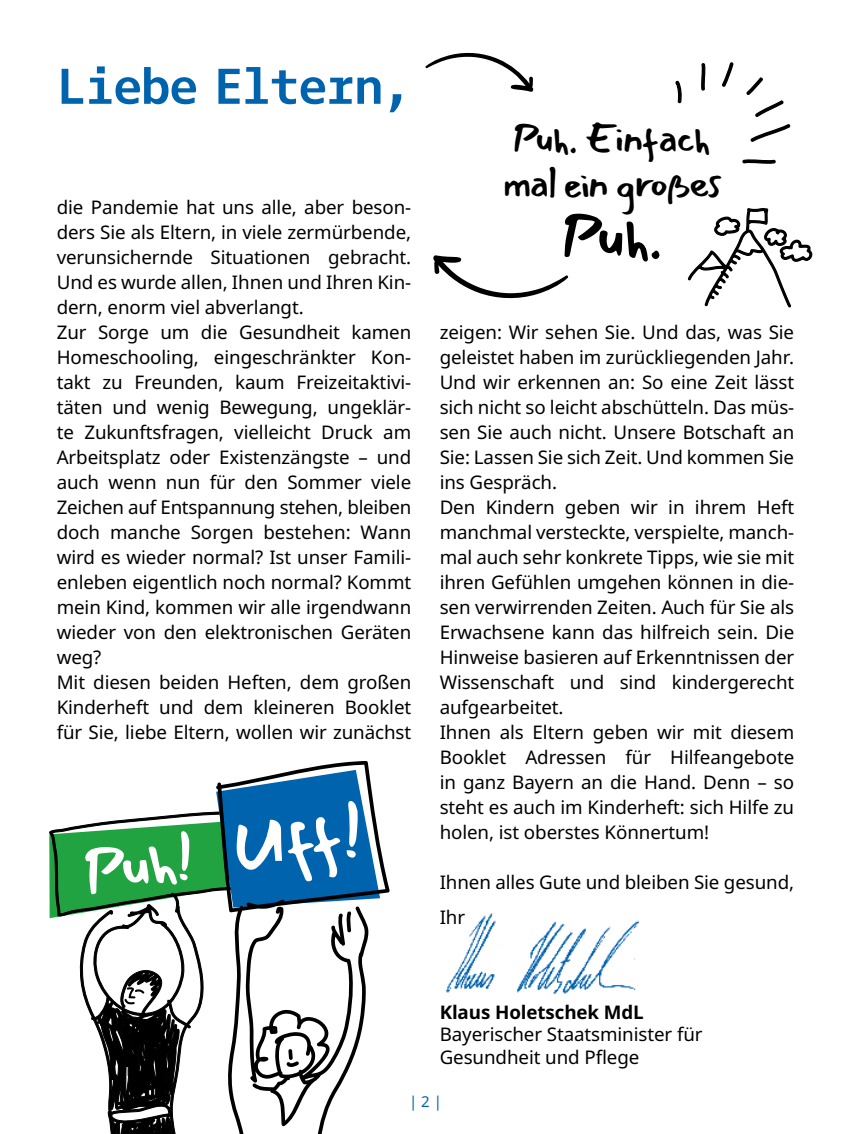
<style>
.page{position:relative;width:851px;height:1134px;background:#fff}
.page>*{position:absolute;margin:0;border:0;box-sizing:border-box;transform-origin:0 0}
.t1{font:62.5px "Mansalva";color:#000}
.t2{font:700 50px "Dico Code Two";letter-spacing:-.04em;color:#0063ad}
.t3{font:40.25px/44.8px "Mansalva";letter-spacing:-.04em;color:#000}
.t4{font:18.75px/25px "Noto Sans";letter-spacing:-.005em;color:#000;text-align:justify}
.t5{font:700 18.75px "Noto Sans";letter-spacing:-.005em;color:#000}
.t6{font:15px "Noto Sans";color:#0063ad}
</style>
<div class="page">
<img style="left:446px;top:913px;width:193px;height:81px">
<svg style="left:425px;top:52px;width:108px;height:40px"></svg>
<svg style="left:433px;top:255px;width:135px;height:44px"></svg>
<svg style="left:701px;top:63px;width:4px;height:28px"></svg>
<svg style="left:675px;top:80px;width:6px;height:24px"></svg>
<svg style="left:722px;top:62px;width:11px;height:25px"></svg>
<svg style="left:746px;top:77px;width:45px;height:65px"></svg>
<svg style="left:742px;top:159px;width:34px;height:5px"></svg>
<svg style="left:687px;top:208px;width:125px;height:100px"></svg>
<svg style="left:109px;top:1126px;width:67px;height:8px"></svg>
<svg style="left:237px;top:761px;width:152px;height:373px"></svg>
<svg style="left:49px;top:770px;width:331px;height:356px"></svg>
<p class="t2" style="left:57px;top:53px;width:357px">Liebe Eltern,</p>
<p class="t4" style="left:57px;top:195px;width:356px">die Pandemie hat uns alle, aber beson&shy;ders Sie als Eltern, in viele zermürbende, verunsichernde Situationen gebracht.<br>Und es wurde allen, Ihnen und Ihren Kin&shy;dern, enorm viel abverlangt.</p>
<p class="t4" style="left:57px;top:320px;width:356px">Zur Sorge um die Gesundheit kamen Homeschooling, eingeschränkter Kon&shy;takt zu Freunden, kaum Freizeitaktivi&shy;täten und wenig Bewegung, ungeklär&shy;te Zukunftsfragen, vielleicht Druck am Arbeitsplatz oder Existenzängste – und auch wenn nun für den Sommer viele Zeichen auf Entspannung stehen, bleiben doch manche Sorgen bestehen: Wann wird es wieder normal? Ist unser Famili&shy;enleben eigentlich noch normal? Kommt mein Kind, kommen wir alle irgendwann wieder von den elektronischen Geräten weg?</p>
<p class="t4" style="left:57px;top:670px;width:356px">Mit diesen beiden Heften, dem großen Kinderheft und dem kleineren Booklet für Sie, liebe Eltern, wollen wir zunächst</p>
<p class="t3" style="left:503px;top:116px;width:219px">Puh. Einfach mal ein großes</p>
<p class="t1" style="left:561px;top:187px;width:102px">Puh.</p>
<p class="t4" style="left:439px;top:320px;width:356px">zeigen: Wir sehen Sie. Und das, was Sie geleistet haben im zurückliegenden Jahr.<br>Und wir erkennen an: So eine Zeit lässt sich nicht so leicht abschütteln. Das müs&shy;sen Sie auch nicht. Unsere Botschaft an Sie: Lassen Sie sich Zeit. Und kommen Sie ins Gespräch.</p>
<p class="t4" style="left:439px;top:495px;width:356px">Den Kindern geben wir in ihrem Heft manchmal versteckte, verspielte, manch&shy;mal auch sehr konkrete Tipps, wie sie mit ihren Gefühlen umgehen können in die&shy;sen verwirrenden Zeiten. Auch für Sie als Erwachsene kann das hilfreich sein. Die Hinweise basieren auf Erkenntnissen der Wissenschaft und sind kindergerecht aufgearbeitet.</p>
<p class="t4" style="left:439px;top:720px;width:356px">Ihnen als Eltern geben wir mit diesem Booklet Adressen für Hilfeangebote in ganz Bayern an die Hand. Denn – so steht es auch im Kinderheft: sich Hilfe zu holen, ist oberstes Könnertum!</p>
<p class="t4" style="left:439px;top:870px;width:356px">Ihnen alles Gute und bleiben Sie gesund,</p>
<p class="t4" style="left:439px;top:905px;width:27px">Ihr</p>
<p class="t5" style="left:439px;top:999px;width:206px">Klaus Holetschek MdL</p>
<p class="t4" style="left:439px;top:1023px;width:264px;line-height:22.5px">Bayerischer Staatsminister für<br>Gesundheit und Pflege</p>
<p class="t6" style="left:409px;top:1090px;width:34px">| 2 |</p>
</div>
